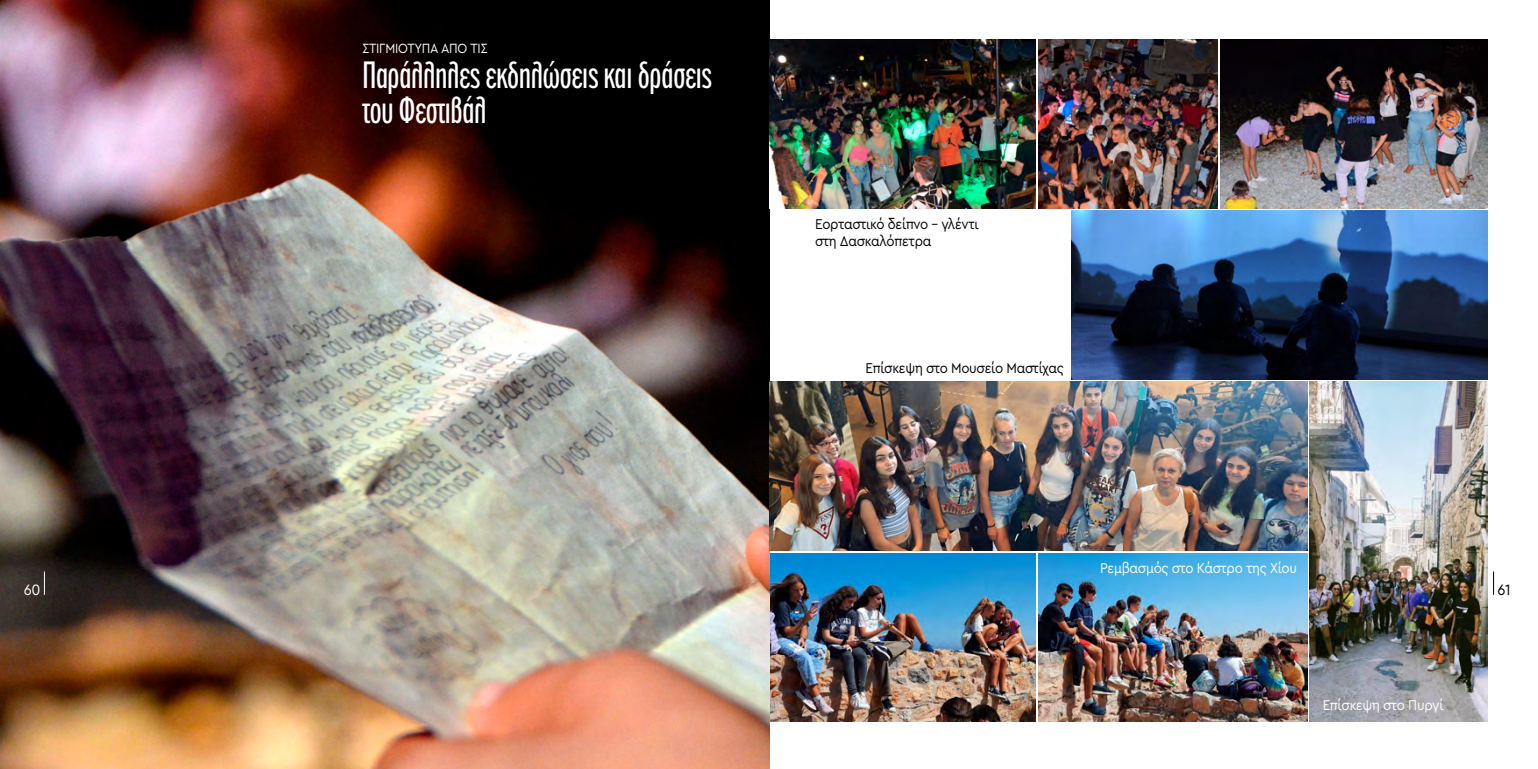
<style>
.page{position:relative;width:1538px;height:769px;background:#fff}
.page>*{position:absolute;margin:0;border:0;box-sizing:border-box;transform-origin:0 0}
.t1{font:35px/35px "PF News Gothic Compressed";letter-spacing:-.03em;color:#fff;scale:.93 1}
.t2{font:15.75px "Cera Pro";color:#fff;scale:.93 1}
.t3{font:15.75px "Cera Pro";color:#000;scale:.93 1}
.t4{font:14.88px/16.6px "Cera Pro";letter-spacing:-.02em;color:#000;scale:.9 1}
.t5{font:14.88px "Cera Pro";letter-spacing:-.02em;color:#fff;scale:.9 1}
.t6{font:14px "Cera Pro";letter-spacing:-.02em;color:#fff;scale:.9 1}
</style>
<div class="page">
<img style="left:769px;top:553px;width:267px;height:169px">
<img style="left:0;top:0;width:769px;height:769px">
<img style="left:1038px;top:553px;width:269px;height:169px">
<svg style="left:44px;top:571px;width:1px;height:24px"></svg>
<img style="left:769px;top:39px;width:267px;height:169px">
<img style="left:1038px;top:39px;width:180px;height:169px">
<img style="left:769px;top:382px;width:538px;height:169px">
<img style="left:1220px;top:39px;width:268px;height:169px">
<img style="left:1071px;top:211px;width:417px;height:168px">
<img style="left:1310px;top:382px;width:178px;height:340px">
<svg style="left:1493px;top:571px;width:1px;height:24px"></svg>
<p class="t2" style="left:24px;top:579px;width:20px">60</p>
<p class="t6" style="left:362px;top:39px;width:141px">ΣΤΙΓΜΙΟΤΥΠΑ ΑΠΟ ΤΙΣ</p>
<h1 class="t1" style="left:362px;top:58px;width:378px">Παράλληλες εκδηλώσεις και δράσεις του Φεστιβάλ</h1>
<p class="t4" style="left:815px;top:215px;width:183px">Εορταστικό δείπνο - γλέντι στη Δασκαλόπετρα</p>
<p class="t4" style="left:865px;top:359px;width:222px">Επίσκεψη στο Μουσείο Μαστίχας</p>
<p class="t5" style="left:1100px;top:558px;width:220px">Ρεμβασμός στο Κάστρο της Χίου</p>
<p class="t5" style="left:1323px;top:695px;width:136px">Επίσκεψη στο Πυργί</p>
<p class="t3" style="left:1497px;top:579px;width:16px">61</p>
</div>
